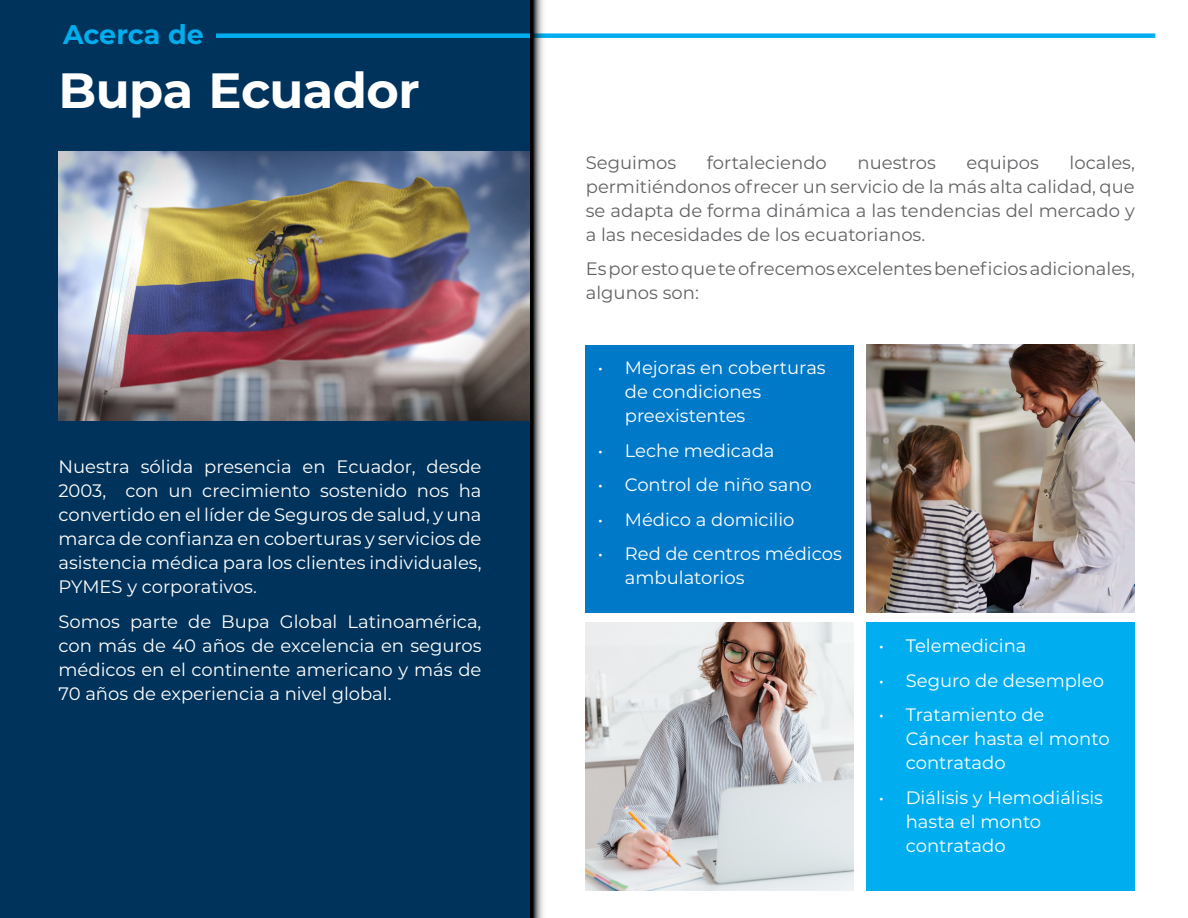
<style>
.page{position:relative;width:1188px;height:918px;background:#fff}
.page>*{position:absolute;margin:0;border:0;box-sizing:border-box;transform-origin:0 0}
.Main_Title_miBupa{font:700 49.5px "Montserrat";letter-spacing:-.01em;color:#fff}
.Page_Header_Top_miBu{font:700 27px "Montserrat";letter-spacing:-.005em;color:#00aeef}
.Body_Copy_miBupa{font:18px/24px "Montserrat";color:#fff}
.Body_Copy_miBupa-2{font:18px/24px "Montserrat";color:#636366;text-align:justify}
</style>
<div class="page">
<img style="left:867px;top:345px;width:268px;height:267px">
<img style="left:586px;top:623px;width:268px;height:268px">
<div style="left:0;top:0;width:531px;height:918px;background:#00335b"></div>
<div style="left:216px;top:33px;width:939px;height:5px;background:#00aeef"></div>
<div style="left:586px;top:345px;width:268px;height:267px;background:#0079c8"></div>
<div style="left:867px;top:623px;width:268px;height:268px;background:#00aeef"></div>
<img style="left:58px;top:151px;width:472px;height:269px">
<svg style="left:530px;top:0;width:19px;height:918px"></svg>
<p class="Page_Header_Top_miBu" style="left:63px;top:15px;width:142px">Acerca de</p>
<p class="Main_Title_miBupa" style="left:58px;top:55px;width:363px">Bupa Ecuador</p>
<p class="Body_Copy_miBupa" style="left:58px;top:454px;width:425px;text-align:justify">Nuestra sólida presencia en Ecuador, desde 2003, con un crecimiento sostenido nos ha convertido en el líder de Seguros de salud, y una marca de confianza en coberturas y servicios de asistencia médica para los clientes individuales, PYMES y corporativos.</p>
<p class="Body_Copy_miBupa" style="left:58px;top:609px;width:425px;text-align:justify">Somos parte de Bupa Global Latinoamérica, con más de 40 años de excelencia en seguros médicos en el continente americano y más de 70 años de experiencia a nivel global.</p>
<p class="Body_Copy_miBupa-2" style="left:586px;top:150px;width:92px">Seguimos</p>
<p class="Body_Copy_miBupa-2" style="left:707px;top:150px;width:121px">fortaleciendo</p>
<p class="Body_Copy_miBupa-2" style="left:858px;top:150px;width:80px">nuestros</p>
<p class="Body_Copy_miBupa-2" style="left:967px;top:150px;width:74px">equipos</p>
<p class="Body_Copy_miBupa-2" style="left:586px;top:150px;width:551px;text-indent:484px">locales, permitiéndonos ofrecer un servicio de la más alta calidad, que se adapta de forma dinámica a las tendencias del mercado y a las necesidades de los ecuatorianos.</p>
<p class="Body_Copy_miBupa-2" style="left:586px;top:256px;width:551px">Es por esto que te ofrecemos excelentes beneficios adicionales, algunos son:</p>
<p class="Body_Copy_miBupa" style="left:625px;top:355px;width:202px;text-indent:-27px">• Mejoras en coberturas de condiciones preexistentes</p>
<p class="Body_Copy_miBupa" style="left:598px;top:438px;width:178px">• Leche medicada</p>
<p class="Body_Copy_miBupa" style="left:598px;top:472px;width:216px">• Control de niño sano</p>
<p class="Body_Copy_miBupa" style="left:598px;top:507px;width:198px">• Médico a domicilio</p>
<p class="Body_Copy_miBupa" style="left:625px;top:541px;width:219px;text-indent:-27px">• Red de centros médicos ambulatorios</p>
<p class="Body_Copy_miBupa" style="left:879px;top:633px;width:149px">• Telemedicina</p>
<p class="Body_Copy_miBupa" style="left:879px;top:668px;width:227px">• Seguro de desempleo</p>
<p class="Body_Copy_miBupa" style="left:906px;top:702px;width:205px;text-indent:-27px">• Tratamiento de<br>Cáncer hasta el monto contratado</p>
<p class="Body_Copy_miBupa" style="left:906px;top:785px;width:199px;text-indent:-27px">• Diálisis y Hemodiálisis hasta el monto contratado</p>
</div>
